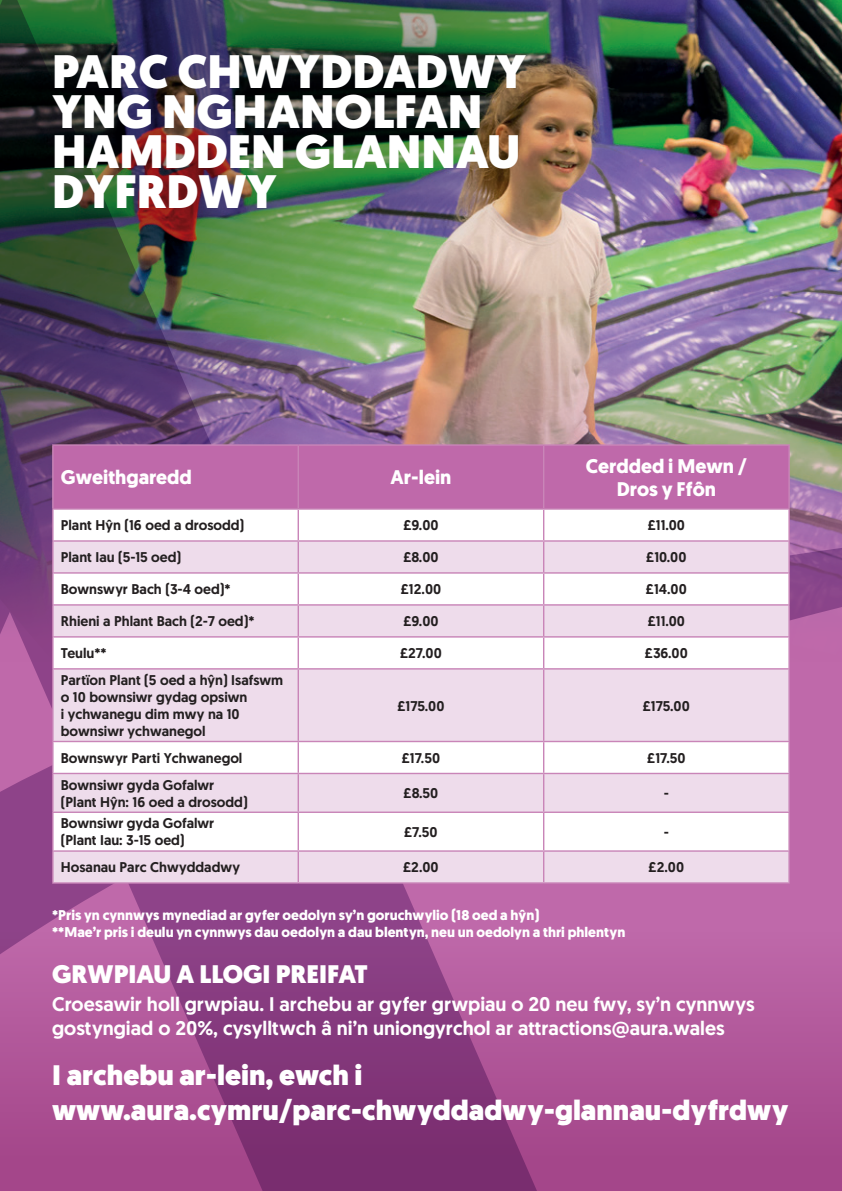
<style>
.page{position:relative;width:842px;height:1191px;background:#fff}
.page>*{position:absolute;margin:0;border:0;box-sizing:border-box;transform-origin:0 0}
.t1{font:900 46.8px/40px "Geomanist";color:#fff}
.t2{font:900 28.2px/34.4px "Geomanist";color:#fff}
.t3{font:900 25.4px "Geomanist";color:#fff}
.t4{font:500 19.8px/23.6px "Geomanist";color:#fff}
.t5{font:700 19.8px/23.6px "Geomanist";color:#fff;text-align:center}
.t6{font:500 14px/17px "Geomanist";color:#231f20}
.t7{font:700 14px/17px "Geomanist";color:#fff}
</style>
<div class="page">
<img style="left:0;top:0;width:842px;height:1191px">
<div style="left:54px;top:446px;width:734px;height:62px;background:#bf69aa"></div>
<svg style="left:54px;top:510px;width:734px;height:30px"></svg>
<svg style="left:54px;top:541px;width:734px;height:341px;fill:#eedceb"></svg>
<svg style="left:54px;top:742px;width:734px;height:108px"></svg>
<hr style="left:52px;top:444px;width:246px;height:2px;background:#c985b8">
<hr style="left:52px;top:446px;width:2px;height:62px;background:#c985b8">
<hr style="left:298px;top:444px;width:246px;height:2px;background:#c985b8">
<hr style="left:298px;top:446px;width:1px;height:62px;background:#c985b8">
<hr style="left:544px;top:444px;width:246px;height:2px;background:#c985b8">
<hr style="left:543px;top:446px;width:1px;height:62px;background:#c985b8">
<hr style="left:788px;top:446px;width:2px;height:62px;background:#c985b8">
<hr style="left:52px;top:508px;width:246px;height:2px;background:#c985b8">
<hr style="left:52px;top:510px;width:2px;height:30px;background:#c985b8">
<hr style="left:298px;top:508px;width:246px;height:2px;background:#c985b8">
<hr style="left:298px;top:510px;width:1px;height:30px;background:#c985b8">
<hr style="left:544px;top:508px;width:246px;height:2px;background:#c985b8">
<hr style="left:543px;top:510px;width:1px;height:30px;background:#c985b8">
<hr style="left:788px;top:510px;width:2px;height:30px;background:#c985b8">
<hr style="left:52px;top:540px;width:246px;height:1px;background:#c985b8">
<hr style="left:52px;top:541px;width:2px;height:31px;background:#c985b8">
<hr style="left:298px;top:540px;width:246px;height:1px;background:#c985b8">
<hr style="left:298px;top:541px;width:1px;height:31px;background:#c985b8">
<hr style="left:544px;top:540px;width:246px;height:1px;background:#c985b8">
<hr style="left:543px;top:541px;width:1px;height:31px;background:#c985b8">
<hr style="left:788px;top:541px;width:2px;height:31px;background:#c985b8">
<hr style="left:52px;top:572px;width:246px;height:1px;background:#c985b8">
<hr style="left:52px;top:573px;width:2px;height:31px;background:#c985b8">
<hr style="left:298px;top:572px;width:246px;height:1px;background:#c985b8">
<hr style="left:298px;top:573px;width:1px;height:31px;background:#c985b8">
<hr style="left:544px;top:572px;width:246px;height:1px;background:#c985b8">
<hr style="left:543px;top:573px;width:1px;height:31px;background:#c985b8">
<hr style="left:788px;top:573px;width:2px;height:31px;background:#c985b8">
<hr style="left:52px;top:604px;width:246px;height:1px;background:#c985b8">
<hr style="left:52px;top:605px;width:2px;height:31px;background:#c985b8">
<hr style="left:298px;top:604px;width:246px;height:1px;background:#c985b8">
<hr style="left:298px;top:605px;width:1px;height:31px;background:#c985b8">
<hr style="left:544px;top:604px;width:246px;height:1px;background:#c985b8">
<hr style="left:543px;top:605px;width:1px;height:31px;background:#c985b8">
<hr style="left:788px;top:605px;width:2px;height:31px;background:#c985b8">
<hr style="left:52px;top:636px;width:246px;height:1px;background:#c985b8">
<hr style="left:52px;top:637px;width:2px;height:31px;background:#c985b8">
<hr style="left:298px;top:636px;width:246px;height:1px;background:#c985b8">
<hr style="left:298px;top:637px;width:1px;height:31px;background:#c985b8">
<hr style="left:544px;top:636px;width:246px;height:1px;background:#c985b8">
<hr style="left:543px;top:637px;width:1px;height:31px;background:#c985b8">
<hr style="left:788px;top:637px;width:2px;height:31px;background:#c985b8">
<hr style="left:52px;top:668px;width:246px;height:1px;background:#c985b8">
<hr style="left:52px;top:669px;width:2px;height:72px;background:#c985b8">
<hr style="left:298px;top:668px;width:246px;height:1px;background:#c985b8">
<hr style="left:298px;top:669px;width:1px;height:72px;background:#c985b8">
<hr style="left:544px;top:668px;width:246px;height:1px;background:#c985b8">
<hr style="left:543px;top:669px;width:1px;height:72px;background:#c985b8">
<hr style="left:788px;top:669px;width:2px;height:72px;background:#c985b8">
<hr style="left:52px;top:741px;width:246px;height:1px;background:#c985b8">
<hr style="left:52px;top:742px;width:2px;height:30px;background:#c985b8">
<hr style="left:298px;top:741px;width:246px;height:1px;background:#c985b8">
<hr style="left:298px;top:742px;width:1px;height:30px;background:#c985b8">
<hr style="left:544px;top:741px;width:246px;height:1px;background:#c985b8">
<hr style="left:543px;top:742px;width:1px;height:30px;background:#c985b8">
<hr style="left:788px;top:742px;width:2px;height:30px;background:#c985b8">
<hr style="left:52px;top:772px;width:246px;height:2px;background:#c985b8">
<hr style="left:52px;top:774px;width:2px;height:37px;background:#c985b8">
<hr style="left:298px;top:772px;width:246px;height:2px;background:#c985b8">
<hr style="left:298px;top:774px;width:1px;height:37px;background:#c985b8">
<hr style="left:544px;top:772px;width:246px;height:2px;background:#c985b8">
<hr style="left:543px;top:774px;width:1px;height:37px;background:#c985b8">
<hr style="left:788px;top:774px;width:2px;height:37px;background:#c985b8">
<hr style="left:52px;top:811px;width:246px;height:2px;background:#c985b8">
<hr style="left:52px;top:813px;width:2px;height:37px;background:#c985b8">
<hr style="left:298px;top:811px;width:246px;height:2px;background:#c985b8">
<hr style="left:298px;top:813px;width:1px;height:37px;background:#c985b8">
<hr style="left:544px;top:811px;width:246px;height:2px;background:#c985b8">
<hr style="left:543px;top:813px;width:1px;height:37px;background:#c985b8">
<hr style="left:788px;top:813px;width:2px;height:37px;background:#c985b8">
<hr style="left:52px;top:850px;width:246px;height:1px;background:#c985b8">
<hr style="left:52px;top:851px;width:2px;height:31px;background:#c985b8">
<hr style="left:298px;top:850px;width:246px;height:1px;background:#c985b8">
<hr style="left:298px;top:851px;width:1px;height:31px;background:#c985b8">
<hr style="left:544px;top:850px;width:246px;height:1px;background:#c985b8">
<hr style="left:543px;top:851px;width:1px;height:31px;background:#c985b8">
<hr style="left:788px;top:851px;width:2px;height:31px;background:#c985b8">
<hr style="left:52px;top:882px;width:246px;height:1px;background:#c985b8">
<hr style="left:298px;top:882px;width:246px;height:1px;background:#c985b8">
<hr style="left:544px;top:882px;width:246px;height:1px;background:#c985b8">
<h1 class="t1" style="left:52px;top:52px;width:475px">PARC CHWYDDADWY<br>YNG NGHANOLFAN<br>HAMDDEN GLANNAU<br>DYFRDWY</h1>
<h3 class="t5" style="left:61px;top:466px;width:132px">Gweithgaredd</h3>
<h3 class="t5" style="left:391px;top:466px;width:62px">Ar-lein</h3>
<h3 class="t5" style="left:586px;top:454px;width:163px">Cerdded i Mewn /<br>Dros y Ffôn</h3>
<p class="t6" style="left:61px;top:517px;width:185px">Plant Hŷn (16 oed a drosodd)</p>
<p class="t6" style="left:403px;top:517px;width:37px">£9.00</p>
<p class="t6" style="left:648px;top:517px;width:39px">£11.00</p>
<p class="t6" style="left:61px;top:549px;width:122px">Plant Iau (5-15 oed)</p>
<p class="t6" style="left:403px;top:549px;width:37px">£8.00</p>
<p class="t6" style="left:646px;top:549px;width:42px">£10.00</p>
<p class="t6" style="left:61px;top:580px;width:171px">Bownswyr Bach (3-4 oed)*</p>
<p class="t6" style="left:401px;top:580px;width:42px">£12.00</p>
<p class="t6" style="left:646px;top:580px;width:42px">£14.00</p>
<p class="t6" style="left:61px;top:612px;width:195px">Rhieni a Phlant Bach (2-7 oed)*</p>
<p class="t6" style="left:403px;top:612px;width:37px">£9.00</p>
<p class="t6" style="left:648px;top:612px;width:39px">£11.00</p>
<p class="t6" style="left:61px;top:644px;width:47px">Teulu**</p>
<p class="t6" style="left:400px;top:644px;width:43px">£27.00</p>
<p class="t6" style="left:645px;top:644px;width:44px">£36.00</p>
<p class="t6" style="left:61px;top:671px;width:224px">Partïon Plant (5 oed a hŷn) Isafswm o 10 bownsiwr gydag opsiwn<br>i ychwanegu dim mwy na 10 bownsiwr ychwanegol</p>
<p class="t6" style="left:397px;top:697px;width:48px">£175.00</p>
<p class="t6" style="left:643px;top:697px;width:48px">£175.00</p>
<p class="t6" style="left:61px;top:749px;width:183px">Bownswyr Parti Ychwanegol</p>
<p class="t6" style="left:402px;top:749px;width:40px">£17.50</p>
<p class="t6" style="left:647px;top:749px;width:40px">£17.50</p>
<p class="t6" style="left:61px;top:776px;width:188px">Bownsiwr gyda Gofalwr (Plant Hŷn: 16 oed a drosodd)</p>
<p class="t6" style="left:404px;top:784px;width:36px">£8.50</p>
<p class="t6" style="left:664px;top:784px;width:7px">-</p>
<p class="t6" style="left:61px;top:815px;width:155px">Bownsiwr gyda Gofalwr (Plant Iau: 3-15 oed)</p>
<p class="t6" style="left:404px;top:823px;width:35px">£7.50</p>
<p class="t6" style="left:664px;top:823px;width:7px">-</p>
<p class="t6" style="left:61px;top:858px;width:181px">Hosanau Parc Chwyddadwy</p>
<p class="t6" style="left:403px;top:858px;width:37px">£2.00</p>
<p class="t6" style="left:649px;top:858px;width:37px">£2.00</p>
<p class="t7" style="left:52px;top:906px;width:575px">*Pris yn cynnwys mynediad ar gyfer oedolyn sy’n goruchwylio (18 oed a hŷn)<br>**Mae’r pris i deulu yn cynnwys dau oedolyn a dau blentyn, neu un oedolyn a thri phlentyn</p>
<h3 class="t3" style="left:52px;top:957px;width:317px">GRWPIAU A LLOGI PREIFAT</h3>
<h3 class="t4" style="left:52px;top:992px;width:704px">Croesawir holl grwpiau. I archebu ar gyfer grwpiau o 20 neu fwy, sy’n cynnwys gostyngiad o 20%, cysylltwch â ni’n uniongyrchol ar attractions@aura.wales</h3>
<h2 class="t2" style="left:52px;top:1058px;width:738px">I archebu ar-lein, ewch i www.aura.cymru/parc-chwyddadwy-glannau-dyfrdwy</h2>
</div>
